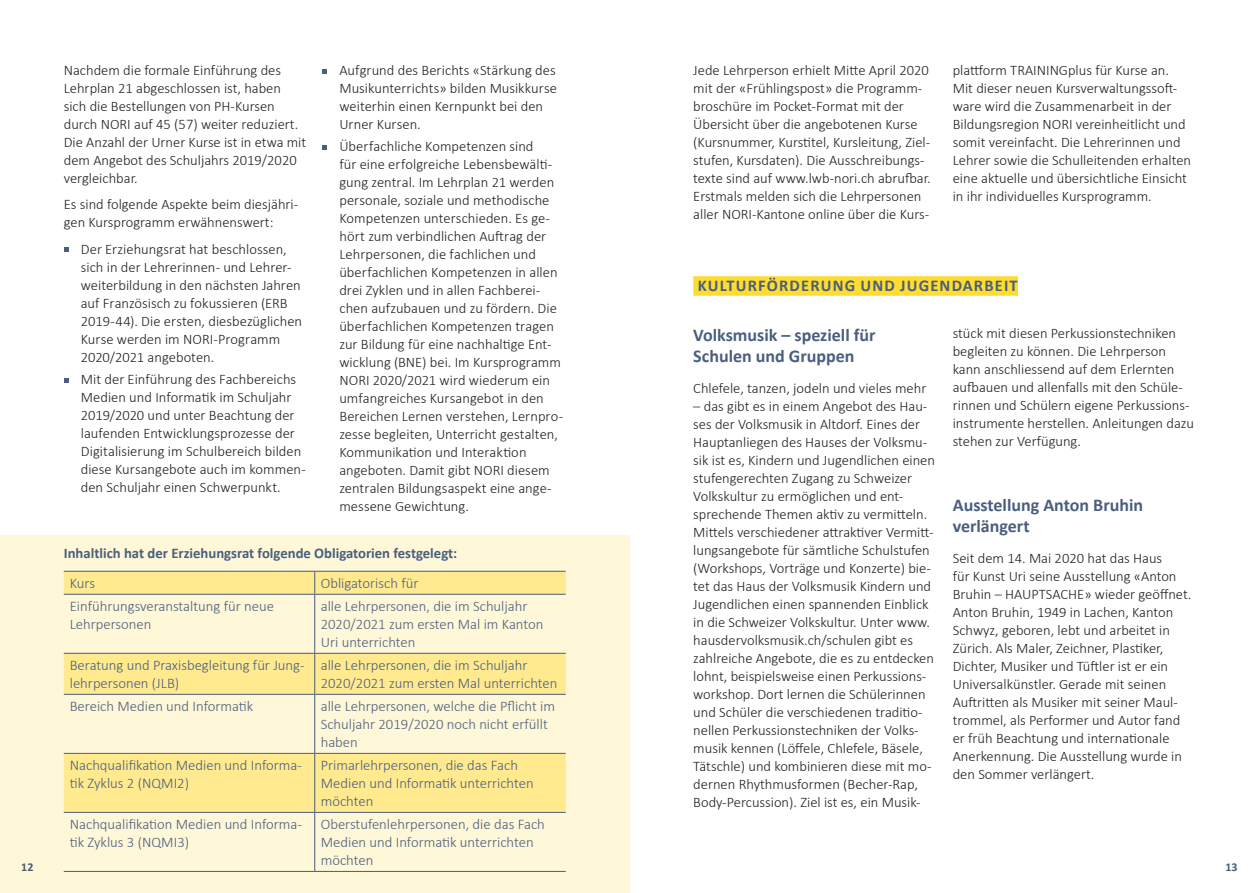
<style>
.page{position:relative;width:1259px;height:893px;background:#fff}
.page>*{position:absolute;margin:0;border:0;box-sizing:border-box;transform-origin:0 0}
.t1{font:700 18px/21px "Calibri";color:#4a5e7f}
.t2{font:700 16.5px "Calibri";letter-spacing:.07em;color:#4a5e7f}
.t3{font:300 14.7px/18px "Calibri";color:#4a5e7f}
.t4{font:700 14.7px "Calibri";color:#4a5e7f}
.t5{font:300 14.55px/18px "Calibri";color:#231f20}
.t6{font:700 12px "Calibri";color:#4a5e7f}
</style>
<div class="page">
<div style="left:0;top:536px;width:629px;height:357px;background:#fef7d8"></div>
<div style="left:693px;top:276px;width:325px;height:20px;background:#ffdd30"></div>
<svg style="left:64px;top:247px;width:5px;height:5px"></svg>
<svg style="left:64px;top:378px;width:5px;height:4px"></svg>
<svg style="left:322px;top:69px;width:5px;height:5px"></svg>
<svg style="left:322px;top:145px;width:5px;height:5px"></svg>
<svg style="left:64px;top:572px;width:502px;height:240px;fill:#feea90"></svg>
<hr style="left:64px;top:571px;width:251px;height:1px;background:#4a5e7f">
<hr style="left:315px;top:571px;width:251px;height:1px;background:#4a5e7f">
<svg style="left:314px;top:572px;width:1px;height:22px"></svg>
<hr style="left:64px;top:594px;width:251px;height:1px;background:#4a5e7f">
<hr style="left:315px;top:594px;width:251px;height:1px;background:#4a5e7f">
<hr style="left:314px;top:595px;width:1px;height:58px;background:#4a5e7f">
<hr style="left:64px;top:653px;width:251px;height:1px;background:#4a5e7f">
<hr style="left:315px;top:653px;width:251px;height:1px;background:#4a5e7f">
<hr style="left:314px;top:654px;width:1px;height:40px;background:#4a5e7f">
<hr style="left:64px;top:694px;width:251px;height:1px;background:#4a5e7f">
<hr style="left:315px;top:694px;width:251px;height:1px;background:#4a5e7f">
<hr style="left:314px;top:695px;width:1px;height:58px;background:#4a5e7f">
<hr style="left:64px;top:753px;width:251px;height:1px;background:#4a5e7f">
<hr style="left:315px;top:753px;width:251px;height:1px;background:#4a5e7f">
<hr style="left:314px;top:754px;width:1px;height:58px;background:#4a5e7f">
<hr style="left:64px;top:812px;width:251px;height:1px;background:#4a5e7f">
<hr style="left:315px;top:812px;width:251px;height:1px;background:#4a5e7f">
<hr style="left:314px;top:813px;width:1px;height:58px;background:#4a5e7f">
<hr style="left:64px;top:871px;width:251px;height:1px;background:#4a5e7f">
<hr style="left:315px;top:871px;width:251px;height:1px;background:#4a5e7f">
<p class="t5" style="left:693px;top:61px;width:239px">Jede Lehrperson erhielt Mitte April 2020 mit der «Frühlingspost» die Programm&shy;broschüre im Pocket-Format mit der Übersicht über die angebotenen Kurse (Kursnummer, Kurstitel, Kursleitung, Ziel&shy;stufen, Kursdaten). Die Ausschreibungs&shy;texte sind auf www.lwb-nori.ch abrufbar.<br>Erstmals melden sich die Lehrpersonen aller NORI-Kantone online über die Kurs-</p>
<p class="t5" style="left:952px;top:61px;width:240px">plattform TRAININGplus für Kurse an.<br>Mit dieser neuen Kursverwaltungssoft&shy;ware wird die Zusammenarbeit in der Bildungsregion NORI vereinheitlicht und somit vereinfacht. Die Lehrerinnen und Lehrer sowie die Schulleitenden erhalten eine aktuelle und übersichtliche Einsicht in ihr individuelles Kursprogramm.</p>
<p class="t5" style="left:64px;top:61px;width:244px">Nachdem die formale Einführung des Lehrplan 21 abgeschlossen ist, haben sich die Bestellungen von PH-Kursen durch NORI auf 45 (57) weiter reduziert.<br>Die Anzahl der Urner Kurse ist in etwa mit dem Angebot des Schuljahrs 2019/2020 vergleichbar.</p>
<p class="t5" style="left:64px;top:195px;width:236px">Es sind folgende Aspekte beim diesjähri&shy;gen Kursprogramm erwähnenswert:</p>
<p class="t5" style="left:81px;top:240px;width:223px">Der Erziehungsrat hat beschlossen, sich in der Lehrerinnen- und Lehrer&shy;weiterbildung in den nächsten Jahren auf Französisch zu fokussieren (ERB 2019-44). Die ersten, diesbezüglichen Kurse werden im NORI-Programm 2020/2021 angeboten.</p>
<p class="t5" style="left:81px;top:370px;width:226px">Mit der Einführung des Fachbereichs Medien und Informatik im Schuljahr 2019/2020 und unter Beachtung der laufenden Entwicklungsprozesse der Digitalisierung im Schulbereich bilden diese Kursangebote auch im kommen&shy;den Schuljahr einen Schwerpunkt.</p>
<p class="t5" style="left:339px;top:61px;width:219px">Aufgrund des Berichts «Stärkung des<br>Musikunterrichts» bilden Musikkurse weiterhin einen Kernpunkt bei den<br>Urner Kursen.</p>
<p class="t5" style="left:339px;top:137px;width:225px">Überfachliche Kompetenzen sind<br>für eine erfolgreiche Lebensbewälti&shy;gung zentral. Im Lehrplan 21 werden personale, soziale und methodische Kompetenzen unterschieden. Es ge&shy;hört zum verbindlichen Auftrag der Lehrpersonen, die fachlichen und überfachlichen Kompetenzen in allen drei Zyklen und in allen Fachberei&shy;chen aufzubauen und zu fördern. Die überfachlichen Kompetenzen tragen zur Bildung für eine nachhaltige Ent&shy;wicklung (BNE) bei. Im Kursprogramm NORI 2020/2021 wird wiederum ein umfangreiches Kursangebot in den Bereichen Lernen verstehen, Lernpro&shy;zesse begleiten, Unterricht gestalten, Kommunikation und Interaktion angeboten. Damit gibt NORI diesem zentralen Bildungsaspekt eine ange&shy;messene Gewichtung.</p>
<p class="t2" style="left:698px;top:274px;width:321px">KULTURFÖRDERUNG UND JUGENDARBEIT</p>
<p class="t5" style="left:952px;top:324px;width:243px">stück mit diesen Perkussionstechniken begleiten zu können. Die Lehrperson kann anschliessend auf dem Erlernten aufbauen und allenfalls mit den Schüle&shy;rinnen und Schülern eigene Perkussions&shy;instrumente herstellen. Anleitungen dazu stehen zur Verfügung.</p>
<p class="t1" style="left:693px;top:324px;width:184px">Volksmusik – speziell für<br>Schulen und Gruppen</p>
<p class="t5" style="left:693px;top:379px;width:235px">Chlefele, tanzen, jodeln und vieles mehr</p>
<p class="t5" style="left:693px;top:397px;width:243px">– das gibt es in einem Angebot des Hau&shy;ses der Volksmusik in Altdorf. Eines der Hauptanliegen des Hauses der Volksmu&shy;sik ist es, Kindern und Jugendlichen einen stufengerechten Zugang zu Schweizer Volkskultur zu ermöglichen und ent&shy;sprechende Themen aktiv zu vermitteln.<br>Mittels verschiedener attraktiver Vermitt&shy;lungsangebote für sämtliche Schulstufen (Workshops, Vorträge und Konzerte) bie&shy;tet das Haus der Volksmusik Kindern und Jugendlichen einen spannenden Einblick in die Schweizer Volkskultur. Unter www. hausdervolksmusik.ch/schulen gibt es zahlreiche Angebote, die es zu entdecken lohnt, beispielsweise einen Perkussions&shy;workshop. Dort lernen die Schülerinnen und Schüler die verschiedenen traditio&shy;nellen Perkussionstechniken der Volks&shy;musik kennen (Löffele, Chlefele, Bäsele, Tätschle) und kombinieren diese mit mo&shy;dernen Rhythmusformen (Becher-Rap, Body-Percussion). Ziel ist es, ein Musik-</p>
<p class="t1" style="left:952px;top:494px;width:192px">Ausstellung Anton Bruhin verlängert</p>
<p class="t5" style="left:952px;top:549px;width:240px">Seit dem 14. Mai 2020 hat das Haus<br>für Kunst Uri seine Ausstellung «Anton Bruhin – HAUPTSACHE» wieder geöffnet.<br>Anton Bruhin, 1949 in Lachen, Kanton Schwyz, geboren, lebt und arbeitet in Zürich. Als Maler, Zeichner, Plastiker, Dichter, Musiker und Tüftler ist er ein Universalkünstler. Gerade mit seinen Auftritten als Musiker mit seiner Maul&shy;trommel, als Performer und Autor fand er früh Beachtung und internationale Anerkennung. Die Ausstellung wurde in den Sommer verlängert.</p>
<p class="t4" style="left:64px;top:543px;width:395px">Inhaltlich hat der Erziehungsrat folgende Obligatorien festgelegt:</p>
<p class="t3" style="left:70px;top:574px;width:27px">Kurs</p>
<p class="t3" style="left:321px;top:574px;width:99px">Obligatorisch für</p>
<p class="t3" style="left:70px;top:597px;width:206px">Einführungsveranstaltung für neue<br>Lehrpersonen</p>
<p class="t3" style="left:321px;top:597px;width:224px">alle Lehrpersonen, die im Schuljahr<br>2020/2021 zum ersten Mal im Kanton<br>Uri unterrichten</p>
<p class="t3" style="left:70px;top:656px;width:236px">Beratung und Praxisbegleitung für Jung&shy;lehrpersonen (JLB)</p>
<p class="t3" style="left:321px;top:656px;width:238px">alle Lehrpersonen, die im Schuljahr<br>2020/2021 zum ersten Mal unterrichten</p>
<p class="t3" style="left:70px;top:697px;width:185px">Bereich Medien und Informatik</p>
<p class="t3" style="left:321px;top:697px;width:236px">alle Lehrpersonen, welche die Pflicht im<br>Schuljahr 2019/2020 noch nicht erfüllt haben</p>
<p class="t3" style="left:70px;top:756px;width:234px">Nachqualifikation Medien und Informa&shy;tik Zyklus 2 (NQMI2)</p>
<p class="t3" style="left:321px;top:756px;width:214px">Primarlehrpersonen, die das Fach<br>Medien und Informatik unterrichten möchten</p>
<p class="t3" style="left:70px;top:815px;width:234px">Nachqualifikation Medien und Informa&shy;tik Zyklus 3 (NQMI3)</p>
<p class="t3" style="left:321px;top:815px;width:226px">Oberstufenlehrpersonen, die das Fach<br>Medien und Informatik unterrichten möchten</p>
<p class="t6" style="left:21px;top:859px;width:14px">12</p>
<p class="t6" style="left:1225px;top:859px;width:14px">13</p>
</div>
